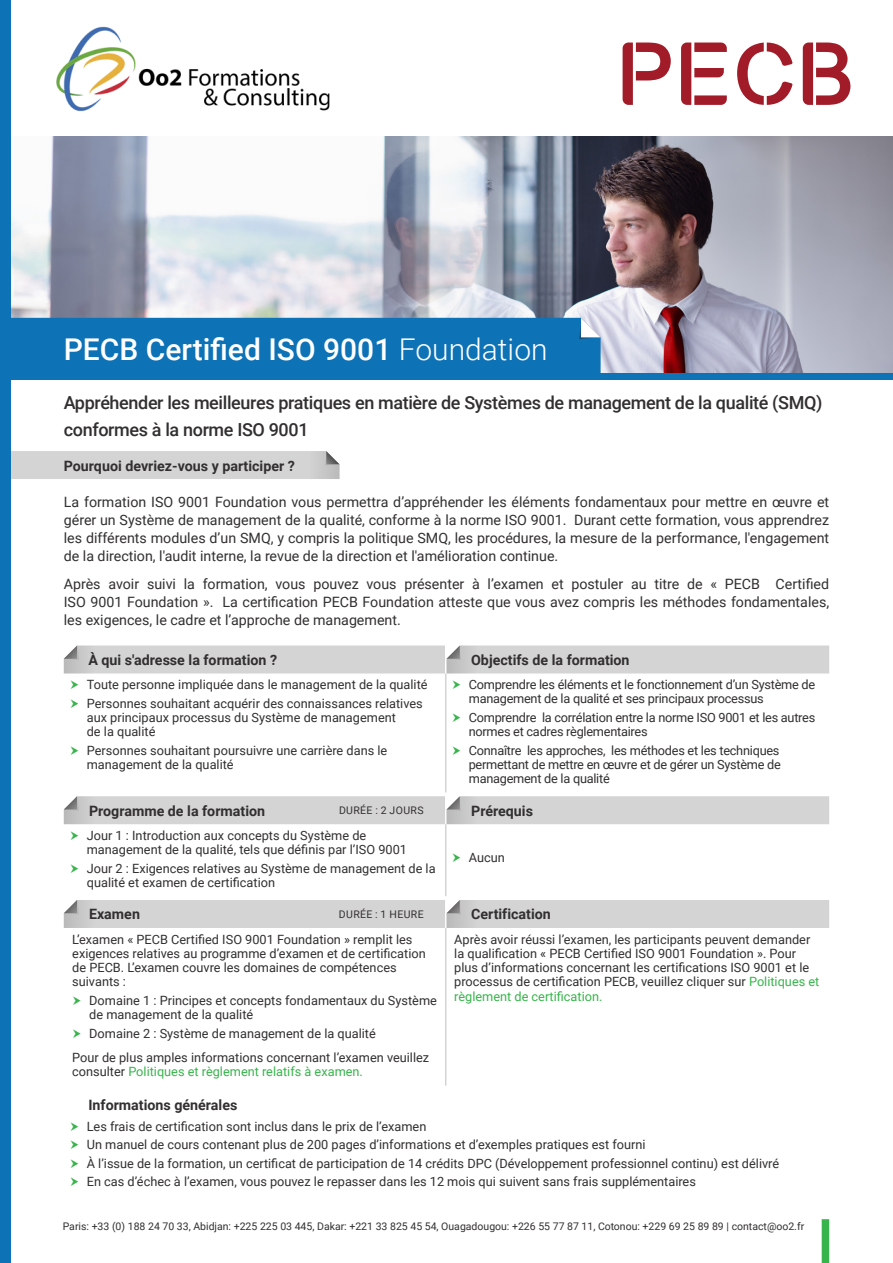
<style>
.page{position:relative;width:893px;height:1263px;background:#fff}
.page>*{position:absolute;margin:0;border:0;box-sizing:border-box;transform-origin:0 0}
.t1{font:500 30px "Roboto";color:#fff}
.t2{font:500 18px/27px "Roboto";letter-spacing:-.02em;color:#312f30}
.t3{font:14.25px/18px "Roboto";color:#312f30;text-align:justify}
.t4{font:700 14.25px "Roboto";color:#312f30}
.Bullet{font:12.75px/14.2px "Roboto";color:#312f30}
.Bullet-2{font:12.75px/14.2px "Roboto";letter-spacing:-.02em;color:#312f30}
.Bullet_Points{font:10.5px "Roboto";color:#312f30}
.Bullet_Points-2{font:10.5px "Roboto";letter-spacing:.035em;color:#312f30}
.s1{font-weight:300}
.s2{color:#37b44b}
</style>
<div class="page">
<img style="left:11px;top:136px;width:882px;height:237px">
<div style="left:11px;top:451px;width:329px;height:28px;background:#d5d4d5"></div>
<hr style="left:445px;top:673px;width:1px;height:119px;background:#d5d4d5">
<hr style="left:445px;top:928px;width:1px;height:158px;background:#d5d4d5">
<hr style="left:445px;top:824px;width:1px;height:72px;background:#d5d4d5">
<svg style="left:64px;top:645px;width:765px;height:28px"></svg>
<svg style="left:64px;top:796px;width:765px;height:28px"></svg>
<div style="left:64px;top:900px;width:765px;height:28px;background:#d5d4d5"></div>
<div style="left:0;top:0;width:11px;height:1263px;background:#0d72b6"></div>
<div style="left:11px;top:318px;width:590px;height:55px;background:#0d72b6"></div>
<div style="left:0;top:373px;width:893px;height:7px;background:#0d72b6"></div>
<div style="left:822px;top:1219px;width:7px;height:44px;background:#37b44b"></div>
<svg style="left:623px;top:43px;width:48px;height:62px"></svg>
<svg style="left:681px;top:43px;width:46px;height:62px"></svg>
<svg style="left:737px;top:43px;width:55px;height:62px"></svg>
<svg style="left:803px;top:43px;width:47px;height:62px"></svg>
<img style="left:56px;top:26px;width:274px;height:86px">
<p class="t1" style="left:64px;top:328px;width:485px">PECB Certified ISO 9001 <span class="s1">Foundation</span></p>
<p class="t2" style="left:64px;top:389px;width:760px">Appréhender les meilleures pratiques en matière de Systèmes de management de la qualité (SMQ) conformes à la norme ISO 9001</p>
<p class="t4" style="left:64px;top:455px;width:233px">Pourquoi devriez-vous y participer ?</p>
<p class="t3" style="left:64px;top:492px;width:767px">La formation ISO 9001 Foundation vous permettra d’appréhender les éléments fondamentaux pour mettre en œuvre et gérer un Système de management de la qualité, conforme à la norme ISO 9001. Durant cette formation, vous apprendrez les différents modules d’un SMQ, y compris la politique SMQ, les procédures, la mesure de la performance, l'engagement de la direction, l'audit interne, la revue de la direction et l'amélioration continue.</p>
<p class="t3" style="left:64px;top:575px;width:767px">Après avoir suivi la formation, vous pouvez vous présenter à l’examen et postuler au titre de « PECB Certified ISO 9001 Foundation ». La certification PECB Foundation atteste que vous avez compris les méthodes fondamentales, les exigences, le cadre et l’approche de management.</p>
<p class="t4" style="left:88px;top:650px;width:190px">À qui s'adresse la formation ?</p>
<p class="t4" style="left:471px;top:650px;width:160px">Objectifs de la formation</p>
<p class="Bullet" style="left:87px;top:677px;width:342px">Toute personne impliquée dans le management de la qualité</p>
<p class="Bullet" style="left:87px;top:695px;width:338px">Personnes souhaitant acquérir des connaissances relatives aux principaux processus du Système de management<br>de la qualité</p>
<p class="Bullet" style="left:87px;top:742px;width:302px">Personnes souhaitant poursuivre une carrière dans le management de la qualité</p>
<p class="Bullet-2" style="left:469px;top:677px;width:348px">Comprendre les éléments et le fonctionnement d’un Système de management de la qualité et ses principaux processus</p>
<p class="Bullet-2" style="left:469px;top:710px;width:348px">Comprendre la corrélation entre la norme ISO 9001 et les autres normes et cadres règlementaires</p>
<p class="Bullet" style="left:469px;top:742px;width:314px;text-align:justify">Connaître les approches, les méthodes et les techniques permettant de mettre en œuvre et de gérer un Système de management de la qualité</p>
<p class="t4" style="left:89px;top:801px;width:178px">Programme de la formation</p>
<p class="Bullet_Points-2" style="left:339px;top:803px;width:86px">DURÉE : 2 JOURS</p>
<p class="t4" style="left:471px;top:801px;width:63px">Prérequis</p>
<p class="Bullet" style="left:87px;top:828px;width:322px">Jour 1 : Introduction aux concepts du Système de management de la qualité, tels que définis par l’ISO 9001</p>
<p class="Bullet" style="left:87px;top:860px;width:350px">Jour 2 : Exigences relatives au Système de management de la qualité et examen de certification</p>
<p class="Bullet" style="left:469px;top:849px;width:38px">Aucun</p>
<p class="t4" style="left:89px;top:904px;width:52px">Examen</p>
<p class="Bullet_Points-2" style="left:339px;top:907px;width:86px">DURÉE : 1 HEURE</p>
<p class="t4" style="left:471px;top:904px;width:81px">Certification</p>
<p class="Bullet" style="left:72px;top:931px;width:355px">L’examen « PECB Certified ISO 9001 Foundation » remplit les exigences relatives au programme d’examen et de certification de PECB. L’examen couvre les domaines de compétences suivants :</p>
<p class="Bullet" style="left:89px;top:993px;width:349px">Domaine 1 : Principes et concepts fondamentaux du Système de management de la qualité</p>
<p class="Bullet" style="left:89px;top:1025px;width:288px">Domaine 2 : Système de management de la qualité</p>
<p class="Bullet" style="left:72px;top:1050px;width:358px">Pour de plus amples informations concernant l’examen veuillez consulter <span class="s2">Politiques et règlement relatifs à examen.</span></p>
<p class="t4" style="left:88px;top:1094px;width:150px">Informations générales</p>
<p class="Bullet" style="left:454px;top:931px;width:367px">Après avoir réussi l’examen, les participants peuvent demander la qualification « PECB Certified ISO 9001 Foundation ». Pour plus d’informations concernant les certifications ISO 9001 et le processus de certification PECB, veuillez cliquer sur <span class="s2">Politiques et règlement de certification.</span></p>
<p class="Bullet" style="left:87px;top:1118px;width:341px">Les frais de certification sont inclus dans le prix de l’examen</p>
<p class="Bullet" style="left:87px;top:1137px;width:560px">Un manuel de cours contenant plus de 200 pages d’informations et d’exemples pratiques est fourni</p>
<p class="Bullet" style="left:87px;top:1155px;width:694px">À l’issue de la formation, un certificat de participation de 14 crédits DPC (Développement professionnel continu) est délivré</p>
<p class="Bullet" style="left:87px;top:1174px;width:611px">En cas d’échec à l’examen, vous pouvez le repasser dans les 12 mois qui suivent sans frais supplémentaires</p>
<p class="Bullet_Points" style="left:63px;top:1218px;width:743px">Paris: +33 (0) 188 24 70 33, Abidjan: +225 225 03 445, Dakar: +221 33 825 45 54, Ouagadougou: +226 55 77 87 11, Cotonou: +229 69 25 89 89 | contact@oo2.fr</p>
</div>
